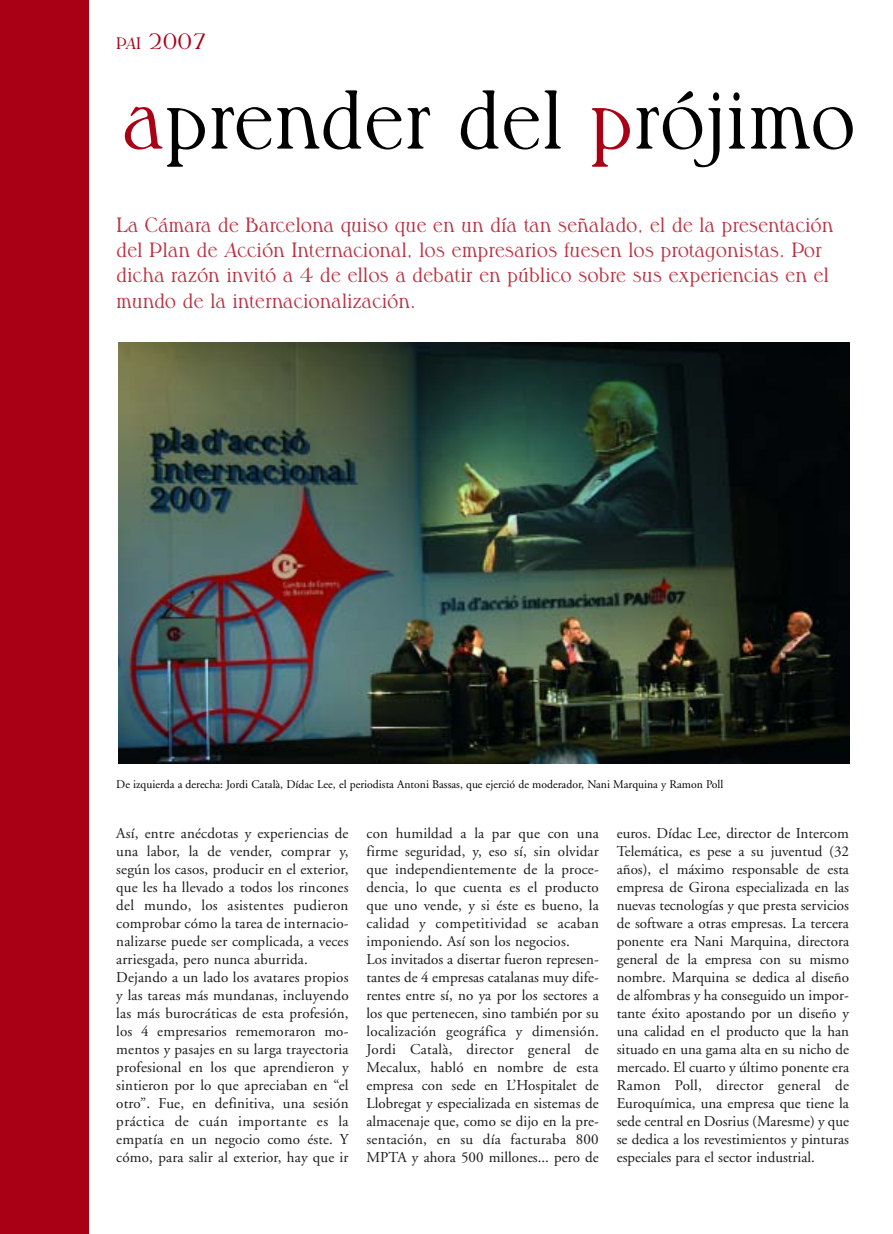
<style>
.page{position:relative;width:893px;height:1234px;background:#fff}
.page>*{position:absolute;margin:0;border:0;box-sizing:border-box;transform-origin:0 0}
.t1{font:84.75px "Cg Musketeer";color:#000}
.t2{font:22.5px "Cg Musketeer";color:#a90016}
.t3{font:21px/25.2px "Cg Musketeer";color:#ba3345}
.t4{font:15px/18px "Adobe Garamond";letter-spacing:.01em;color:#1a1a1a}
.t5{font:11.7px "Adobe Garamond";color:#000}
.s1{font-size:16.8px}
.s2{color:#a90016}
</style>
<div class="page">
<div style="left:0;top:0;width:89px;height:1233px;background:#a90016"></div>
<img style="left:118px;top:343px;width:732px;height:420px">
<h2 class="t2" style="left:116px;top:28px;width:92px"><span class="s1">PAI</span> 2007</h2>
<h1 class="t1" style="left:122px;top:70px;width:735px"><span class="s2">a</span>prender del <span class="s2">p</span>rójimo</h1>
<p class="t3" style="left:116px;top:212px;width:719px">La Cámara de Barcelona quiso que en un día tan señalado, el de la presentación del Plan de Acción Internacional, los empresarios fuesen los protagonistas. Por dicha razón invitó a 4 de ellos a debatir en público sobre sus experiencias en el mundo de la internacionalización.</p>
<p class="t5" style="left:116px;top:779px;width:609px">De izquierda a derecha: Jordi Català, Dídac Lee, el periodista Antoni Bassas, que ejerció de moderador, Nani Marquina y Ramon Poll</p>
<p class="t4" style="left:116px;top:825px;width:234px">Así, entre anécdotas y experiencias de una labor, la de vender, comprar y, según los casos, producir en el exterior, que les ha llevado a todos los rincones del mundo, los asistentes pudieron comprobar cómo la tarea de internacio&shy;nalizarse puede ser complicada, a veces arriesgada, pero nunca aburrida.<br>Dejando a un lado los avatares propios y las tareas más mundanas, incluyendo las más burocráticas de esta profesión, los 4 empresarios rememoraron mo&shy;mentos y pasajes en su larga trayectoria profesional en los que aprendieron y sintieron por lo que apreciaban en “el otro”. Fue, en definitiva, una sesión práctica de cuán importante es la empatía en un negocio como éste. Y cómo, para salir al exterior, hay que ir</p>
<p class="t4" style="left:366px;top:825px;width:234px">con humildad a la par que con una firme seguridad, y, eso sí, sin olvidar que independientemente de la proce&shy;dencia, lo que cuenta es el producto que uno vende, y si éste es bueno, la calidad y competitividad se acaban imponiendo. Así son los negocios.<br>Los invitados a disertar fueron represen&shy;tantes de 4 empresas catalanas muy dife&shy;rentes entre sí, no ya por los sectores a los que pertenecen, sino también por su localización geográfica y dimensión.<br>Jordi Català, director general de Mecalux, habló en nombre de esta empresa con sede en L’Hospitalet de Llobregat y especializada en sistemas de almacenaje que, como se dijo en la pre&shy;sentación, en su día facturaba 800<br>MPTA y ahora 500 millones... pero de</p>
<p class="t4" style="left:617px;top:825px;width:234px;text-align:justify">euros. Dídac Lee, director de Intercom Telemática, es pese a su juventud (32 años), el máximo responsable de esta empresa de Girona especializada en las nuevas tecnologías y que presta servicios de software a otras empresas. La tercera ponente era Nani Marquina, directora general de la empresa con su mismo nombre. Marquina se dedica al diseño de alfombras y ha conseguido un impor&shy;tante éxito apostando por un diseño y una calidad en el producto que la han situado en una gama alta en su nicho de mercado. El cuarto y último ponente era Ramon Poll, director general de Euroquímica, una empresa que tiene la sede central en Dosrius (Maresme) y que se dedica a los revestimientos y pinturas especiales para el sector industrial.</p>
</div>
